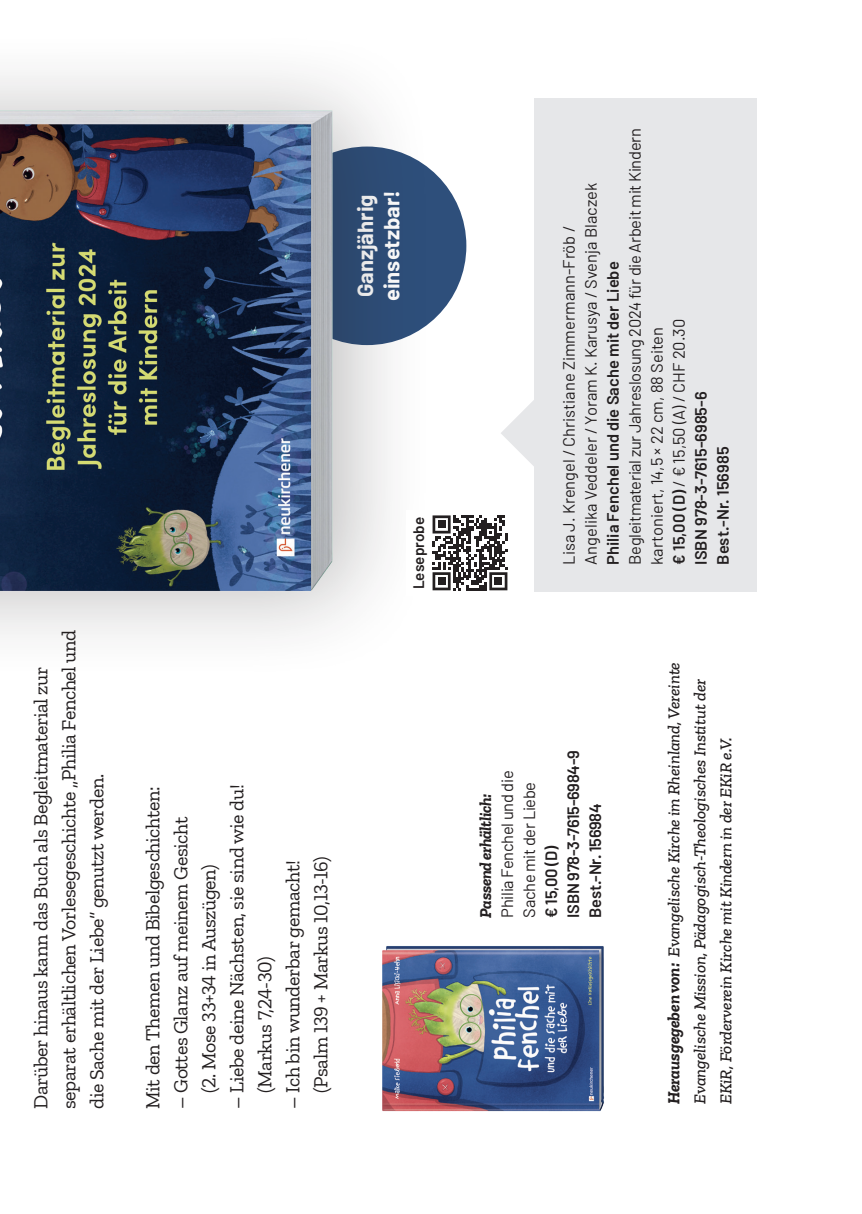
<style>
.page{position:relative;width:862px;height:1214px;background:#fff}
.page>*{position:absolute;margin:0;border:0;box-sizing:border-box;transform-origin:0 0}
.t1{font:700 22px/26.4px "Barlow";color:#fff}
.t2{font:20px/28px "Zilla Slab";letter-spacing:-.02em;color:#231f20}
.t3{font:italic 500 17px/26px "Zilla Slab";letter-spacing:-.005em;color:#231f20}
.t4{font:16.4px/22px "Barlow";letter-spacing:-.01em;color:#231f20}
.t5{font:600 16.4px/22px "Barlow";letter-spacing:-.02em;color:#231f20}
.t6{font:600 16.4px "Barlow";color:#231f20}
.t7{font:italic 700 16.4px "Zilla Slab";letter-spacing:-.02em;color:#231f20}
.t8{font:600 15.4px "Barlow";color:#231f20}
.s1{font-weight:600}
.s2{font-weight:700}
</style>
<div class="page">
<div style="left:268px;top:146px;width:198px;height:199px;background:#2e4f7b;border-radius:50%"></div>
<div style="left:534px;top:98px;width:223px;height:493px;background:#e6e7e9"></div>
<svg style="left:501px;top:400px;width:33px;height:66px"></svg>
<div style="left:0;top:28px;width:435px;height:654px;background:#231f20;opacity:.3"></div>
<img style="left:0;top:46px;width:351px;height:573px">
<div style="left:406px;top:510px;width:107px;height:85px;background:#fff"></div>
<svg style="left:432px;top:515px;width:75px;height:75px"></svg>
<div style="left:438px;top:577px;width:7px;height:8px;background:#231f20"></div>
<div style="left:438px;top:520px;width:7px;height:8px;background:#231f20"></div>
<div style="left:494px;top:577px;width:8px;height:8px;background:#231f20"></div>
<img style="left:382px;top:946px;width:222px;height:166px">
<p class="t1" style="left:352px;top:301px;width:113px;rotate:-90deg">Ganzjährig einsetzbar!</p>
<p class="t2" style="left:27px;top:1108px;width:481px;rotate:-90deg">Darüber hinaus kann das Buch als Begleitmaterial zur separat erhältlichen Vorlesegeschichte „Philia Fenchel und die Sache mit der Liebe“ genutzt werden.</p>
<p class="t2" style="left:139px;top:1108px;width:324px;rotate:-90deg">Mit den Themen und Bibelgeschichten:</p>
<p class="t2" style="left:167px;top:1092px;width:277px;text-indent:-16px;rotate:-90deg">– Gottes Glanz auf meinem Gesicht (2. Mose 33+34 in Auszügen)</p>
<p class="t2" style="left:223px;top:1092px;width:310px;text-indent:-16px;rotate:-90deg">– Liebe deine Nächsten, sie sind wie du! (Markus 7,24-30)</p>
<p class="t2" style="left:279px;top:1108px;width:254px;text-align:right;rotate:-90deg">– Ich bin wunderbar gemacht! (Psalm 139 + Markus 10,13-16)</p>
<p class="t8" style="left:409px;top:589px;width:74px;rotate:-90deg">Leseprobe</p>
<p class="t4" style="left:557px;top:564px;width:383px;rotate:-90deg">Lisa J. Krengel / Christiane Zimmermann-Fröb /<br>Angelika Veddeler / Yoram K. Karusya / Svenja Blaczek</p>
<p class="t6" style="left:602px;top:564px;width:305px;rotate:-90deg">Philia Fenchel und die Sache mit der Liebe</p>
<p class="t4" style="left:623px;top:564px;width:438px;rotate:-90deg">Begleitmaterial zur Jahreslosung 2024 für die Arbeit mit Kindern kartoniert, 14,5 × 22 cm, 88 Seiten<br><span class="s1">€ 15,00 (D)</span> / € 15,50 (A) / CHF 20.30<br><span class="s1">ISBN 978-3-7615-6985-6<br>Best.-Nr. 156985</span></p>
<p class="t7" style="left:476px;top:917px;width:125px;rotate:-90deg">Passend erhältlich:</p>
<p class="t4" style="left:496px;top:917px;width:148px;rotate:-90deg">Philia Fenchel und die<br>Sache mit der Liebe</p>
<p class="t5" style="left:540px;top:917px;width:169px;rotate:-90deg">€ 15,00 (D)<br>ISBN 978-3-7615-6984-9<br>Best.-Nr. 156984</p>
<p class="t3" style="left:660px;top:1103px;width:443px;rotate:-90deg"><span class="s2">Herausgegeben von:</span> Evangelische Kirche im Rheinland, Vereinte<br>Evangelische Mission, Pädagogisch-Theologisches Institut der<br>EKiR, Förderverein Kirche mit Kindern in der EKiR e.V.</p>
</div>
